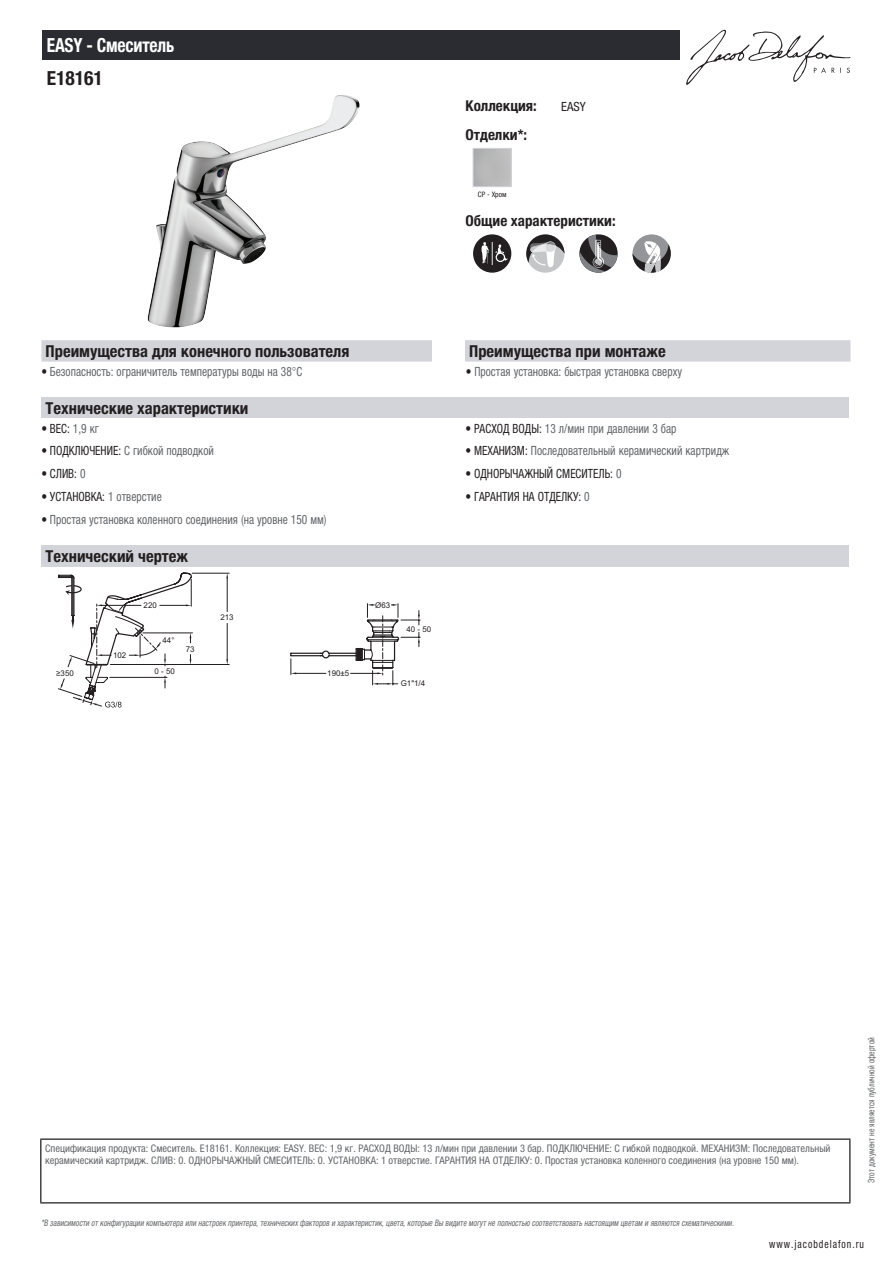
<style>
.page{position:relative;width:893px;height:1263px;background:#fff}
.page>*{position:absolute;margin:0;border:0;box-sizing:border-box;transform-origin:0 0}
.t1{font:700 condensed 19.5px "Helvetica Neue LTCYR";letter-spacing:-.01em;color:#fff;scale:.9 1}
.t2{font:700 condensed 19.5px "Helvetica Neue LTCYR";color:#231f20}
.t3{font:700 condensed 16.5px "Helvetica Neue LTCYR";color:#231f20}
.t4{font:700 condensed 15px "Helvetica Neue LTCYR";color:#231f20}
.t5{font:condensed 12.75px "Helvetica Neue LTCYR";color:#626568;scale:.9 1}
.t6{font:condensed 12.75px "Helvetica Neue LTCYR";color:#231f20;scale:.9 1}
.t7{font:condensed 12.75px "Helvetica Neue LTCYR";color:#231f20}
.t8{font:condensed 11.25px "Helvetica Neue LTCYR";letter-spacing:.1em;color:#231f20;scale:.87 1}
.t9{font:condensed 10.5px/12px "Helvetica Neue LTCYR";color:#626568}
.t10{font:italic condensed 9px "Helvetica Neue LTCYR";color:#626568;scale:.87 1}
.t11{font:condensed 9px "Helvetica Neue LTCYR";color:#626568;scale:.87 1}
.t12{font:7.95px "Arial";color:#231f20}
.t13{font:condensed 7.5px "Helvetica Neue LTCYR";color:#231f20}
.s1{color:#231f20}
.s2{color:#626568}
</style>
<div class="page">
<svg style="left:686px;top:30px;width:164px;height:55px"></svg>
<img style="left:147px;top:95px;width:213px;height:233px">
<div style="left:473px;top:148px;width:39px;height:39px;border:1px solid #d3d4da"></div>
<svg style="left:473px;top:234px;width:38px;height:39px"></svg>
<div style="left:526px;top:234px;width:38px;height:39px;background:#c5c6c8;border-radius:50%"></div>
<svg style="left:526px;top:234px;width:38px;height:33px"></svg>
<svg style="left:579px;top:235px;width:39px;height:38px"></svg>
<div style="left:632px;top:234px;width:39px;height:39px;background:#939598;border-radius:50%"></div>
<svg style="left:632px;top:241px;width:39px;height:32px"></svg>
<div style="left:41px;top:340px;width:809px;height:22px;background:#d3d4da"></div>
<div style="left:432px;top:340px;width:33px;height:22px;background:#fff"></div>
<div style="left:41px;top:397px;width:808px;height:21px;background:#d3d4da"></div>
<div style="left:41px;top:545px;width:808px;height:21px;background:#d3d4da"></div>
<hr style="left:192px;top:573px;width:37px;height:1px;background:#231f20">
<hr style="left:110px;top:664px;width:119px;height:1px;background:#231f20">
<hr style="left:227px;top:578px;width:1px;height:34px;background:#231f20">
<hr style="left:227px;top:623px;width:1px;height:36px;background:#231f20">
<svg style="left:58px;top:573px;width:135px;height:134px"></svg>
<hr style="left:296px;top:673px;width:30px;height:1px;background:#231f20">
<svg style="left:290px;top:653px;width:6px;height:22px"></svg>
<hr style="left:291px;top:653px;width:30px;height:1px;background:#231f20">
<hr style="left:291px;top:655px;width:30px;height:1px;background:#231f20">
<svg style="left:321px;top:604px;width:99px;height:81px"></svg>
<div style="left:43px;top:30px;width:637px;height:30px;background:#2a2c32"></div>
<hr style="left:40px;top:1138px;width:810px;height:2px;background:#040503">
<hr style="left:40px;top:1140px;width:1px;height:62px;background:#040503">
<hr style="left:849px;top:1140px;width:1px;height:62px;background:#040503">
<hr style="left:40px;top:1202px;width:810px;height:1px;background:#040503">
<h1 class="t1" style="left:47px;top:34px;width:143px">EASY - Смеситель</h1>
<h1 class="t2" style="left:47px;top:67px;width:58px">E18161</h1>
<h3 class="t4" style="left:466px;top:97px;width:73px">Коллекция:</h3>
<p class="t7" style="left:561px;top:99px;width:26px">EASY</p>
<h3 class="t4" style="left:466px;top:126px;width:63px">Отделки*:</h3>
<p class="t13" style="left:478px;top:190px;width:30px">CP - Хром</p>
<h3 class="t4" style="left:466px;top:212px;width:152px">Общие характеристики:</h3>
<h2 class="t3" style="left:46px;top:342px;width:305px">Преимущества для конечного пользователя</h2>
<h2 class="t3" style="left:469px;top:342px;width:198px">Преимущества при монтаже</h2>
<p class="t5" style="left:41px;top:364px;width:292px"><span class="s1">•</span> Безопасность: ограничитель температуры воды на 38°С</p>
<p class="t5" style="left:466px;top:364px;width:242px"><span class="s1">•</span> Простая установка: быстрая установка сверху</p>
<h2 class="t3" style="left:46px;top:399px;width:204px">Технические характеристики</h2>
<p class="t6" style="left:41px;top:421px;width:65px">• ВЕС: <span class="s2">1,9 кг</span></p>
<p class="t5" style="left:466px;top:421px;width:236px"><span class="s1">• РАСХОД ВОДЫ:</span> 13 л/мин при давлении 3 бар</p>
<p class="t5" style="left:41px;top:444px;width:193px"><span class="s1">• ПОДКЛЮЧЕНИЕ:</span> С гибкой подводкой</p>
<p class="t5" style="left:466px;top:444px;width:294px"><span class="s1">• МЕХАНИЗМ:</span> Последовательный керамический картридж</p>
<p class="t6" style="left:41px;top:466px;width:51px">• СЛИВ: <span class="s2">0</span></p>
<p class="t6" style="left:466px;top:466px;width:175px">• ОДНОРЫЧАЖНЫЙ СМЕСИТЕЛЬ: <span class="s2">0</span></p>
<p class="t6" style="left:41px;top:489px;width:135px">• УСТАНОВКА: <span class="s2">1 отверстие</span></p>
<p class="t6" style="left:466px;top:489px;width:139px">• ГАРАНТИЯ НА ОТДЕЛКУ: <span class="s2">0</span></p>
<p class="t5" style="left:41px;top:512px;width:319px"><span class="s1">•</span> Простая установка коленного соединения (на уровне 150 мм)</p>
<h2 class="t3" style="left:46px;top:547px;width:144px">Технический чертеж</h2>
<p class="t12" style="left:56px;top:668px;width:19px">≥350</p>
<p class="t12" style="left:113px;top:650px;width:15px">102</p>
<p class="t12" style="left:144px;top:600px;width:15px">220</p>
<p class="t12" style="left:163px;top:635px;width:14px">44°</p>
<p class="t12" style="left:155px;top:666px;width:22px">0 - 50</p>
<p class="t12" style="left:186px;top:644px;width:10px">73</p>
<p class="t12" style="left:220px;top:612px;width:15px">213</p>
<p class="t12" style="left:327px;top:668px;width:24px">190±5</p>
<p class="t12" style="left:375px;top:600px;width:17px">Ø63</p>
<p class="t12" style="left:407px;top:623px;width:26px">40 - 50</p>
<p class="t12" style="left:401px;top:678px;width:26px">G1"1/4</p>
<p class="t9" style="left:45px;top:1142px;width:787px">Спецификация продукта: Смеситель. E18161. Коллекция: EASY. ВЕС: 1,9 кг. РАСХОД ВОДЫ: 13 л/мин при давлении 3 бар. ПОДКЛЮЧЕНИЕ: С гибкой подводкой. МЕХАНИЗМ: Последовательный керамический картридж. СЛИВ: 0. ОДНОРЫЧАЖНЫЙ СМЕСИТЕЛЬ: 0. УСТАНОВКА: 1 отверстие. ГАРАНТИЯ НА ОТДЕЛКУ: 0. Простая установка коленного соединения (на уровне 150 мм).</p>
<p class="t10" style="left:41px;top:1218px;width:800px">*В зависимости отконфигурации компьютера или настроек принтера,техническихфакторов и характеристик,цвета,которые Вы видите могутне полностью соответствоватьнастоящим цветам и являются схематическими.</p>
<p class="t11" style="left:866px;top:1183px;width:169px;rotate:-90deg">Этот документ не является публичной офертой</p>
<p class="t8" style="left:769px;top:1237px;width:110px">www.jacobdelafon.ru</p>
</div>
